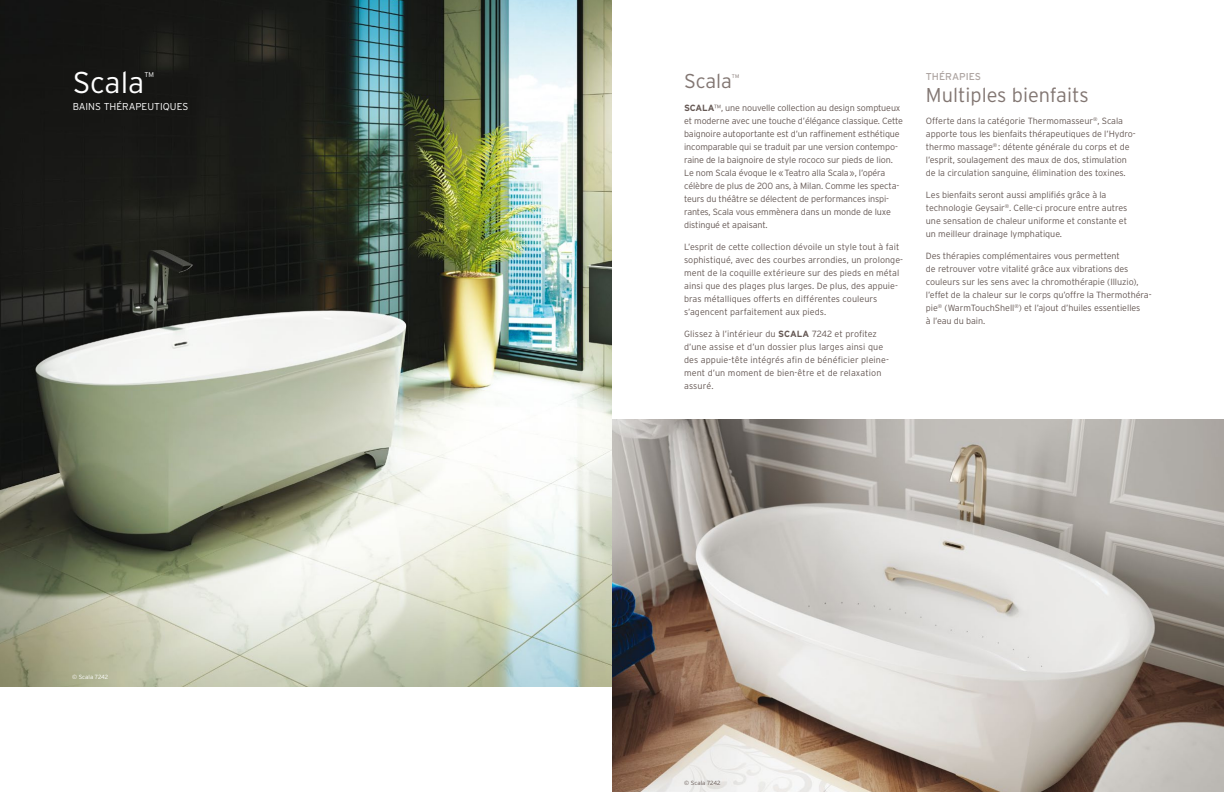
<style>
.page{position:relative;width:1224px;height:792px;background:#fff}
.page>*{position:absolute;margin:0;border:0;box-sizing:border-box;transform-origin:0 0}
.t1{font:300 30px "Interstate";letter-spacing:-.005em;color:#fff}
.t2{font:300 20px "Interstate";color:#827672}
.t3{font:300 10px "Interstate";color:#fff}
.t4{font:10px "Interstate";color:#aea5a2}
.t5{font:300 9px/13px "Interstate";letter-spacing:-.005em;color:#655854}
.t6{font:300 7px "Interstate";color:#fff}
.t7{font:300 6px "Interstate";letter-spacing:-.005em;color:#655854}
.t8{font:300 6px "Interstate";letter-spacing:-.005em;color:#fff}
.t9{font:300 5.2px "Interstate";color:#827672}
.s1{font-weight:700}
</style>
<div class="page">
<img style="left:612px;top:419px;width:612px;height:373px">
<img style="left:0;top:0;width:612px;height:686px">
<h1 class="t1" style="left:73px;top:66px;width:73px">Scala</h1>
<p class="t6" style="left:144px;top:71px;width:11px">TM</p>
<p class="t3" style="left:73px;top:101px;width:117px">BAINS THÉRAPEUTIQUES</p>
<p class="t8" style="left:72px;top:674px;width:38px">© Scala 7242</p>
<h2 class="t2" style="left:684px;top:70px;width:49px">Scala</h2>
<p class="t9" style="left:732px;top:73px;width:9px">TM</p>
<p class="t5" style="left:684px;top:101px;width:221px"><span class="s1">SCALA</span>™, une nouvelle collection au design somptueux et moderne avec une touche d’élégance classique. Cette baignoire autoportante est d’un raffinement esthétique incomparable qui se traduit par une version contempo&shy;raine de la baignoire de style rococo sur pieds de lion.<br>Le nom Scala évoque le «Teatro alla Scala», l’opéra célèbre de plus de 200 ans, à Milan. Comme les specta&shy;teurs du théâtre se délectent de performances inspi&shy;rantes, Scala vous emmènera dans un monde de luxe distingué et apaisant.</p>
<p class="t5" style="left:684px;top:240px;width:221px">L’esprit de cette collection dévoile un style tout à fait sophistiqué, avec des courbes arrondies, un prolonge&shy;ment de la coquille extérieure sur des pieds en métal ainsi que des plages plus larges. De plus, des appuie&shy;bras métalliques offerts en différentes couleurs s’agencent parfaitement aux pieds.</p>
<p class="t5" style="left:684px;top:327px;width:206px">Glissez à l’intérieur du <span class="s1">SCALA</span> 7242 et profitez d’une assise et d’un dossier plus larges ainsi que des appuie-tête intégrés afin de bénéficier pleine&shy;ment d’un moment de bien-être et de relaxation assuré.</p>
<p class="t4" style="left:926px;top:71px;width:57px">THÉRAPIES</p>
<h2 class="t2" style="left:926px;top:84px;width:164px">Multiples bienfaits</h2>
<p class="t5" style="left:926px;top:114px;width:211px">Offerte dans la catégorie Thermomasseur<sup>®</sup>, Scala apporte tous les bienfaits thérapeutiques de l’Hydro&shy;thermo massage<sup>®</sup> : détente générale du corps et de l’esprit, soulagement des maux de dos, stimulation de la circulation sanguine, élimination des toxines.</p>
<p class="t5" style="left:926px;top:188px;width:203px">Les bienfaits seront aussi amplifiés grâce à la technologie Geysair<sup>®</sup>. Celle-ci procure entre autres une sensation de chaleur uniforme et constante et un meilleur drainage lymphatique.</p>
<p class="t5" style="left:926px;top:249px;width:227px">Des thérapies complémentaires vous permettent<br>de retrouver votre vitalité grâce aux vibrations des couleurs sur les sens avec la chromothérapie (Illuzio), l’effet de la chaleur sur le corps qu’offre la Thermothéra&shy;pie<sup>®</sup> (WarmTouchShell<sup>®</sup>) et l’ajout d’huiles essentielles<br>à l’eau du bain.</p>
<p class="t7" style="left:684px;top:779px;width:38px">© Scala 7242</p>
</div>
